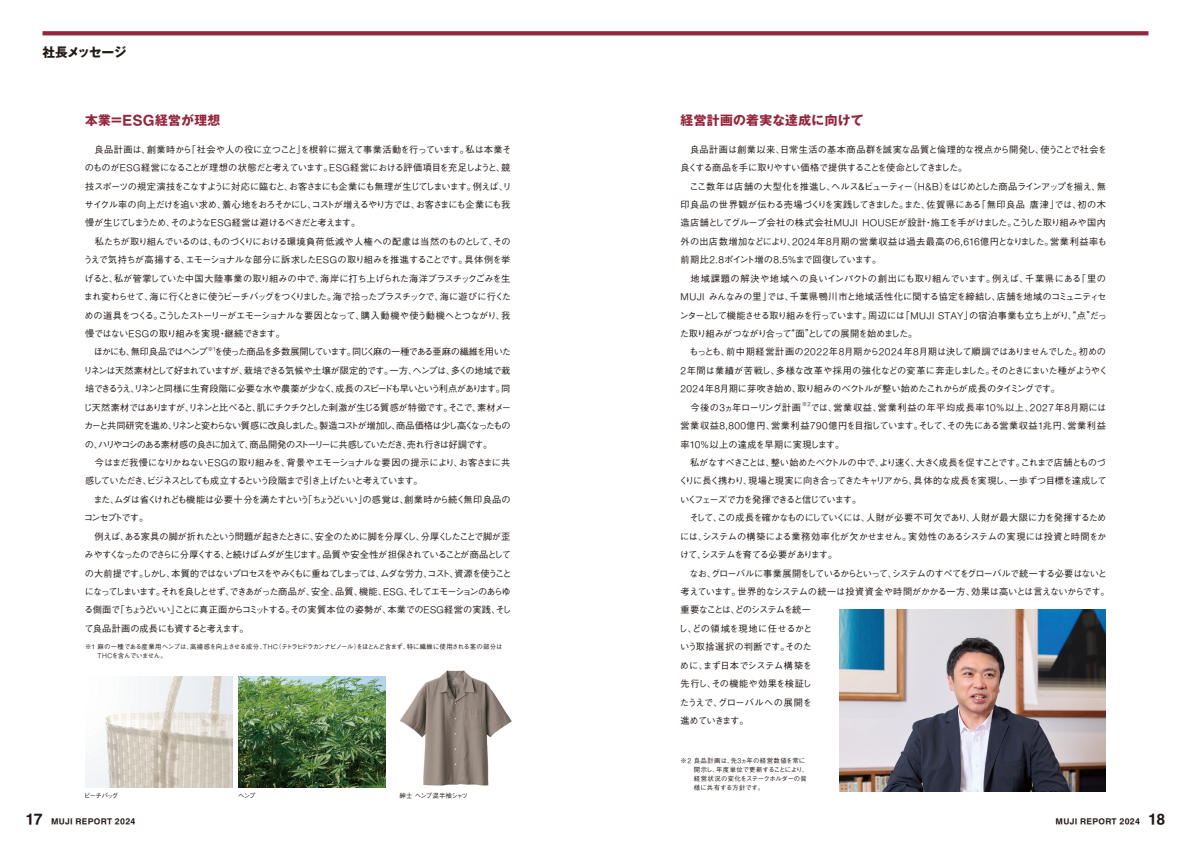
<style>
.page{position:relative;width:1191px;height:842px;background:#fff}
.page>*{position:absolute;margin:0;border:0;box-sizing:border-box;transform-origin:0 0}
.t1{font:700 12.8px "Gothic MB101 Pr 6";letter-spacing:.03em;color:#94253a}
.t2{font:700 12.8px "Gothic MB101 Pr 6";letter-spacing:-.055em;color:#231916}
.t3{font:500 9.2px/18.4px "Gothic BBB Pro";letter-spacing:-.065em;color:#231916}
.t4{font:500 9.2px/18.4px "Gothic BBB Pro";letter-spacing:-.1em;color:#231916}
.t5{font:500 9.2px/18.4px "Gothic BBB Pro";letter-spacing:-.04em;color:#231916}
.t6{font:700 7.1px "MUJI Font 2020";letter-spacing:.04em;color:#231916}
.t7{font:500 6.4px/9.2px "Gothic BBB Pro";letter-spacing:-.04em;color:#231916}
.t8{font:500 6.4px/9.2px "Gothic BBB Pro";letter-spacing:.005em;color:#231916}
.t9{font:500 5.4px "Gothic BBB Pro";color:#231916}
.s1{font-family:"MUJI Font 2020"}
.s2{font-family:"MUJI Font 2020";font-weight:300}
.s3{font-size:12.8px}
</style>
<div class="page">
<svg style="left:43px;top:31px;width:1105px;height:4px;background:#982e42"></svg>
<img style="left:238px;top:677px;width:148px;height:110px">
<img style="left:400px;top:670px;width:112px;height:116px">
<img style="left:85px;top:677px;width:147px;height:110px">
<img style="left:839px;top:610px;width:267px;height:181px">
<h1 class="t2" style="left:43px;top:41px;width:85px">社長メッセージ</h1>
<h1 class="t1" style="left:85px;top:109px;width:137px">本業＝<span class="s1">ESG</span>経営が理想</h1>
<h1 class="t1" style="left:680px;top:109px;width:185px">経営計画の着実な達成に向けて</h1>
<p class="t3" style="left:83px;top:139px;width:430px">　良品計画は、創業時から「社会や人の役に立つこと」を根幹に据えて事業活動を行っています。私は本業そのものが<span class="s2">ESG</span>経営になることが理想の状態だと考えています。<span class="s2">ESG</span>経営における評価項目を充足しようと、競技スポーツの規定演技をこなすように対応に臨むと、お客さまにも企業にも無理が生じてしまいます。例えば、リサイクル率の向上だけを追い求め、着心地をおろそかにし、コストが増えるやり方では、お客さまにも企業にも我慢が生じてしまうため、そのような<span class="s2">ESG</span>経営は避けるべきだと考えます。<br>　私たちが取り組んでいるのは、ものづくりにおける環境負荷低減や人権への配慮は当然のものとして、そのうえで気持ちが高揚する、エモーショナルな部分に訴求した<span class="s2">ESG</span>の取り組みを推進することです。具体例を挙げると、私が管掌していた中国大陸事業の取り組みの中で、海岸に打ち上げられた海洋プラスチックごみを生まれ変わらせて、海に行くときに使うビーチバッグをつくりました。海で拾ったプラスチックで、海に遊びに行くための道具をつくる。こうしたストーリーがエモーショナルな要因となって、購入動機や使う動機へとつながり、我慢ではない<span class="s2">ESG</span>の取り組みを実現・継続できます。<br>　ほかにも、無印良品ではヘンプ</p>
<p class="t5" style="left:679px;top:139px;width:430px">　良品計画は創業以来、日常生活の基本商品群を誠実な品質と倫理的な視点から開発し、使うことで社会を良くする商品を手に取りやすい価格で提供することを使命としてきました。<br>　ここ数年は店舗の大型化を推進し、ヘルス＆ビューティー（<span class="s2">H&amp;B</span>）をはじめとした商品ラインアップを揃え、無印良品の世界観が伝わる売場づくりを実践してきました。また、佐賀県にある「無印良品唐津」では、初の木造店舗としてグループ会社の株式会社<span class="s2">MUJI HOUSE</span>が設計・施工を手がけました。こうした取り組みや国内外の出店数増加などにより、<span class="s2">2024</span>年<span class="s2">8</span>月期の営業収益は過去最高の<span class="s2">6,616</span>億円となりました。営業利益率も前期比<span class="s2">2.8</span>ポイント増の<span class="s2">8.5</span>％まで回復しています。<br>　地域課題の解決や地域への良いインパクトの創出にも取り組んでいます。例えば、千葉県にある「里の<span class="s2">MUJI</span> みんなみの里」では、千葉県鴨川市と地域活性化に関する協定を締結し、店舗を地域のコミュニティセンターとして機能させる取り組みを行っています。周辺には「<span class="s2">MUJI STAY</span>」の宿泊事業も立ち上がり、“点”だった取り組みがつながり合って“面”としての展開を始めました。<br>　もっとも、前中期経営計画の<span class="s2">2022</span>年<span class="s2">8</span>月期から<span class="s2">2024</span>年<span class="s2">8</span>月期は決して順調ではありませんでした。初めの<span class="s2">2</span>年間は業績が苦戦し、多様な改革や採用の強化などの変革に奔走しました。そのときにまいた種がようやく<span class="s2">2024</span>年<span class="s2">8</span>月期に芽吹き始め、取り組みのベクトルが整い始めたこれからが成長のタイミングです。<br>　今後の<span class="s2">3</span>ヵ年ローリング計画</p>
<p class="t9" style="left:208px;top:344px;width:9px">※<span class="s2">1</span></p>
<p class="t4" style="left:83px;top:342px;width:430px;text-indent:131px">を使った商品を多数展開しています。同じく麻の一種である亜麻の繊維を用いたリネンは天然素材として好まれていますが、栽培できる気候や土壌が限定的です。一方、ヘンプは、多くの地域で栽培できるうえ、リネンと同様に生育段階に必要な水や農薬が少なく、成長のスピードも早いという利点があります。同じ天然素材ではありますが、リネンと比べると、肌にチクチクとした刺激が生じる質感が特徴です。そこで、素材メーカーと共同研究を進め、リネンと変わらない質感に改良しました。製造コストが増加し、商品価格は少し高くなったものの、ハリやコシのある素材感の良さに加えて、商品開発のストーリーに共感していただき、売れ行きは好調です。<br>　今はまだ我慢になりかねない<span class="s2">ESG</span>の取り組みを、背景やエモーショナルな要因の提示により、お客さまに共感していただき、ビジネスとしても成立するという段階まで引き上げたいと考えています。<br>　また、ムダは省くけれども機能は必要十分を満たすという「ちょうどいい」の感覚は、創業時から続く無印良品のコンセプトです。<br>　例えば、ある家具の脚が折れたという問題が起きたときに、安全のために脚を分厚くし、分厚くしたことで脚が歪みやすくなったのでさらに分厚くする、と続けばムダが生じます。品質や安全性が担保されていることが商品としての大前提です。しかし、本質的ではないプロセスをやみくもに重ねてしまっては、ムダな労力、コスト、資源を使うことになってしまいます。それを良しとせず、できあがった商品が、安全、品質、機能、<span class="s2">ESG</span>、そしてエモーションのあらゆる側面で「ちょうどいい」ことに真正面からコミットする。その実質本位の姿勢が、本業での<span class="s2">ESG</span>経営の実践、そして良品計画の成長にも資すると考えます。</p>
<p class="t9" style="left:801px;top:400px;width:10px">※<span class="s2">2</span></p>
<p class="t3" style="left:678px;top:397px;width:433px;text-indent:132px">では、営業収益、営業利益の年平均成長率<span class="s2">10</span>％以上、<span class="s2">2027</span>年<span class="s2">8</span>月期には営業収益<span class="s2">8,800</span>億円、営業利益<span class="s2">790</span>億円を目指しています。そして、その先にある営業収益<span class="s2">1</span>兆円、営業利益率<span class="s2">10</span>％以上の達成を早期に実現します。<br>　私がなすべきことは、整い始めたベクトルの中で、より速く、大きく成長を促すことです。これまで店舗とものづくりに長く携わり、現場と現実に向き合ってきたキャリアから、具体的な成長を実現し、一歩ずつ目標を達成していくフェーズで力を発揮できると信じています。<br>　そして、この成長を確かなものにしていくには、人財が必要不可欠であり、人財が最大限に力を発揮するためには、システムの構築による業務効率化が欠かせません。実効性のあるシステムの実現には投資と時間をかけて、システムを育てる必要があります。<br>　なお、グローバルに事業展開をしているからといって、システムのすべてをグローバルで統一する必要はないと考えています。世界的なシステムの統一は投資資金や時間がかかる一方、効果は高いとは言えないからです。重要なことは、どのシステムを統一<br>し、どの領域を現地に任せるかと<br>いう取捨選択の判断です。そのた<br>めに、まず日本でシステム構築を<br>先行し、その機能や効果を検証し<br>たうえで、グローバルへの展開を<br>進めていきます。</p>
<p class="t7" style="left:97px;top:641px;width:406px;text-indent:-12px">※<span class="s2">1</span> 麻の一種である産業用ヘンプは、高揚感を向上させる成分、<span class="s2">THC</span>（テトラヒドラカンナビノール）をほとんど含まず、特に繊維に使用される茎の部分は<br><span class="s2">THC</span>を含んでいません。</p>
<p class="t7" style="left:84px;top:791px;width:35px">ビーチバッグ</p>
<p class="t7" style="left:238px;top:791px;width:19px">ヘンプ</p>
<p class="t7" style="left:399px;top:791px;width:70px">紳士ヘンプ混半袖シャツ</p>
<p class="t8" style="left:694px;top:755px;width:116px;text-indent:-13px">※<span class="s2">2</span> 良品計画は、先<span class="s2">3</span>ヵ年の経営数値を常に開示し、年度単位で更新することにより、経営状況の変化をステークホルダーの皆様に共有する方針です。</p>
<p class="t6" style="left:26px;top:815px;width:111px"><span class="s3">17</span> MUJI REPORT 2024</p>
<p class="t6" style="left:1055px;top:815px;width:111px">MUJI REPORT 2024 <span class="s3">18</span></p>
</div>
